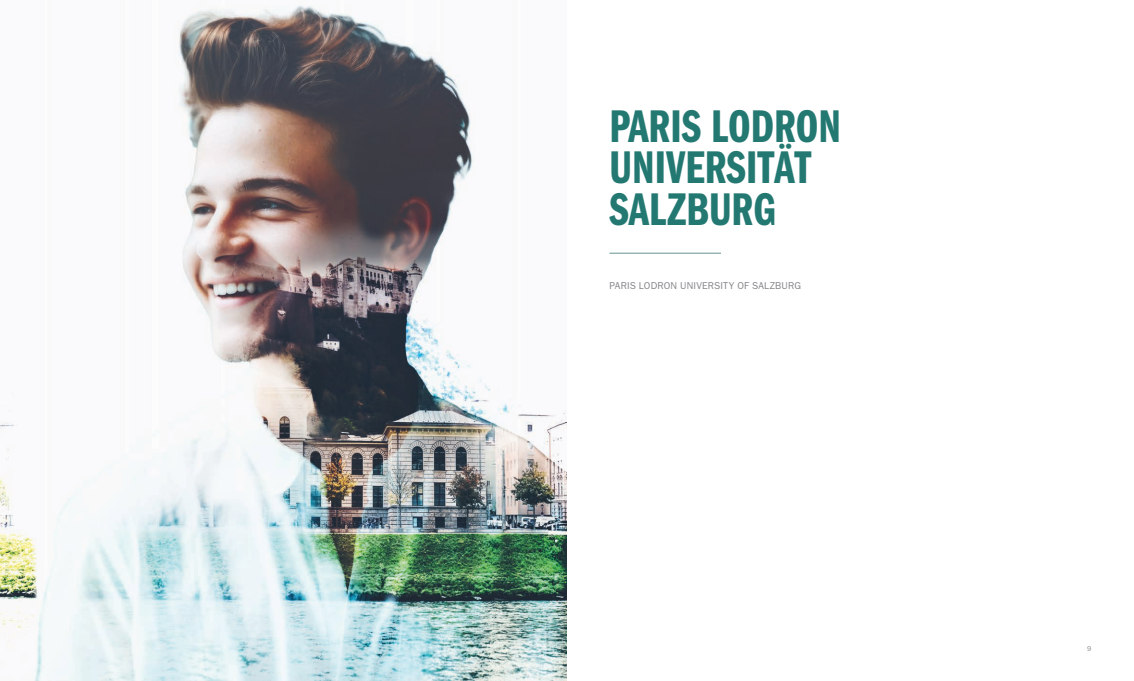
<style>
.page{position:relative;width:1134px;height:681px;background:#fff}
.page>*{position:absolute;margin:0;border:0;box-sizing:border-box;transform-origin:0 0}
.t1{font:47.4px/41.5px "Franklin Gothic Demi Cmpr";color:#237871}
.t2{font:10px "Franklin Gothic";letter-spacing:.015em;color:#858387}
.t3{font:7px "Franklin Gothic";color:#858387}
</style>
<div class="page">
<img style="left:0;top:5px;width:567px;height:675px">
<hr style="left:609px;top:253px;width:112px;height:1px;background:#649591">
<h1 class="t1" style="left:609px;top:106px;width:233px">PARIS LODRON<br>UNIVERSITÄT<br>SALZBURG</h1>
<p class="t2" style="left:609px;top:280px;width:193px">PARIS LODRON UNIVERSITY OF SALZBURG</p>
<p class="t3" style="left:1087px;top:644px;width:6px">9</p>
</div>
